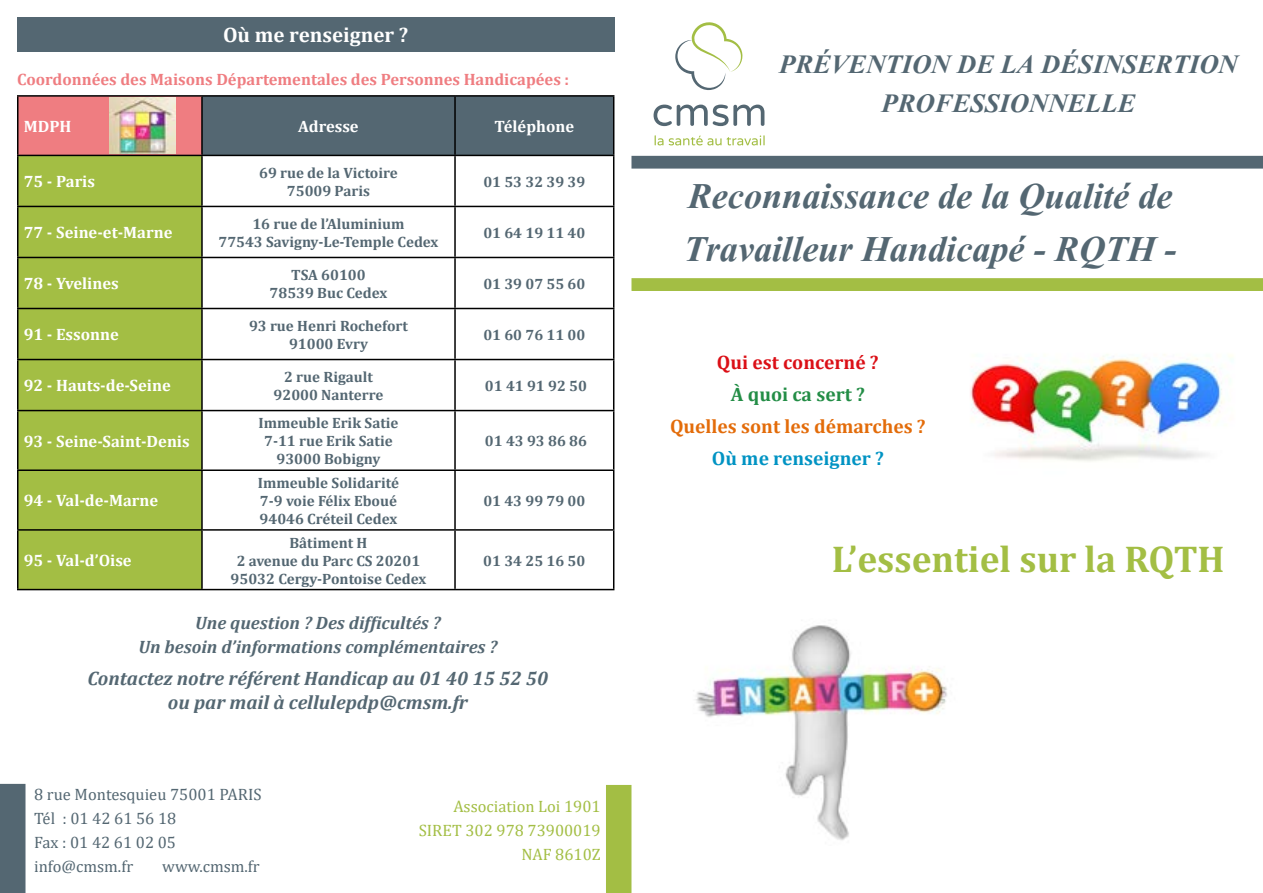
<style>
.page{position:relative;width:1263px;height:893px;background:#fff}
.page>*{position:absolute;margin:0;border:0;box-sizing:border-box;transform-origin:0 0}
.t1{font:700 45px/52.5px "Vijaya";color:#546772}
.t2{font:700 37.5px "Cambria";color:#a3be44}
.t3{font:700 33px/39.6px "Vijaya";color:#546772;text-align:center}
.t4{font:700 21px "Cambria";color:#fff}
.t5{font:italic 700 19.5px/24px "Cambria";color:#546772;text-align:center}
.t6{font:700 19.5px "Cambria";color:#e36c0a}
.t7{font:700 19.5px "Cambria";color:#db0f16}
.t8{font:700 19.5px "Cambria";color:#0093c3}
.t9{font:700 19.5px "Cambria";color:#238d46}
.t10{font:italic 700 18px/24px "Cambria";color:#546772;text-align:center}
.t11{font:700 16.5px "Cambria";color:#fff}
.t12{font:16.5px/24px "Cambria";color:#546772}
.t13{font:700 16.5px "Cambria";color:#ef7d81}
.t14{font:16.5px/24px "Cambria";color:#a3be44;text-align:right}
.t15{font:700 15px/18px "Cambria";color:#546772;text-align:center}
</style>
<div class="page">
<svg style="left:631px;top:156px;width:632px;height:13px"></svg>
<svg style="left:631px;top:278px;width:632px;height:13px"></svg>
<div style="left:606px;top:785px;width:25px;height:108px;background:#a3be44"></div>
<div style="left:0;top:784px;width:26px;height:109px;background:#546772"></div>
<svg style="left:653px;top:105px;width:111px;height:21px"></svg>
<svg style="left:655px;top:135px;width:8px;height:10px"></svg>
<svg style="left:669px;top:135px;width:96px;height:10px"></svg>
<svg style="left:675px;top:22px;width:68px;height:68px"></svg>
<img style="left:970px;top:354px;width:263px;height:108px">
<img style="left:695px;top:625px;width:252px;height:215px">
<div style="left:17px;top:17px;width:597px;height:34px;background:#546772"></div>
<div style="left:18px;top:96px;width:184px;height:59px;background:#ef7d81"></div>
<div style="left:203px;top:97px;width:410px;height:58px;background:#546772"></div>
<div style="left:19px;top:156px;width:182px;height:433px;background:#a3be44"></div>
<hr style="left:17px;top:95px;width:185px;height:2px;background:#000">
<hr style="left:17px;top:97px;width:2px;height:58px;background:#000">
<hr style="left:202px;top:95px;width:253px;height:2px;background:#000">
<hr style="left:201px;top:97px;width:2px;height:58px;background:#000">
<hr style="left:455px;top:95px;width:159px;height:2px;background:#000">
<hr style="left:454px;top:97px;width:2px;height:58px;background:#000">
<hr style="left:613px;top:97px;width:1px;height:58px;background:#000">
<hr style="left:17px;top:155px;width:185px;height:1px;background:#000">
<hr style="left:17px;top:156px;width:2px;height:50px;background:#000">
<hr style="left:202px;top:155px;width:253px;height:1px;background:#000">
<hr style="left:201px;top:156px;width:2px;height:50px;background:#000">
<hr style="left:455px;top:155px;width:159px;height:1px;background:#000">
<hr style="left:454px;top:156px;width:2px;height:50px;background:#000">
<hr style="left:613px;top:156px;width:1px;height:50px;background:#000">
<hr style="left:17px;top:206px;width:185px;height:1px;background:#000">
<hr style="left:17px;top:207px;width:2px;height:50px;background:#000">
<hr style="left:202px;top:206px;width:253px;height:1px;background:#000">
<hr style="left:201px;top:207px;width:2px;height:50px;background:#000">
<hr style="left:455px;top:206px;width:159px;height:1px;background:#000">
<hr style="left:454px;top:207px;width:2px;height:50px;background:#000">
<hr style="left:613px;top:207px;width:1px;height:50px;background:#000">
<hr style="left:17px;top:257px;width:185px;height:1px;background:#000">
<hr style="left:17px;top:258px;width:2px;height:50px;background:#000">
<hr style="left:202px;top:257px;width:253px;height:1px;background:#000">
<hr style="left:201px;top:258px;width:2px;height:50px;background:#000">
<hr style="left:455px;top:257px;width:159px;height:1px;background:#000">
<hr style="left:454px;top:258px;width:2px;height:50px;background:#000">
<hr style="left:613px;top:258px;width:1px;height:50px;background:#000">
<hr style="left:17px;top:308px;width:185px;height:1px;background:#000">
<hr style="left:17px;top:309px;width:2px;height:50px;background:#000">
<hr style="left:202px;top:308px;width:253px;height:1px;background:#000">
<hr style="left:201px;top:309px;width:2px;height:50px;background:#000">
<hr style="left:455px;top:308px;width:159px;height:1px;background:#000">
<hr style="left:454px;top:309px;width:2px;height:50px;background:#000">
<hr style="left:613px;top:309px;width:1px;height:50px;background:#000">
<hr style="left:17px;top:359px;width:185px;height:1px;background:#000">
<hr style="left:17px;top:360px;width:2px;height:50px;background:#000">
<hr style="left:202px;top:359px;width:253px;height:1px;background:#000">
<hr style="left:201px;top:360px;width:2px;height:50px;background:#000">
<hr style="left:455px;top:359px;width:159px;height:1px;background:#000">
<hr style="left:454px;top:360px;width:2px;height:50px;background:#000">
<hr style="left:613px;top:360px;width:1px;height:50px;background:#000">
<hr style="left:17px;top:410px;width:185px;height:1px;background:#000">
<hr style="left:17px;top:411px;width:2px;height:58px;background:#000">
<hr style="left:202px;top:410px;width:253px;height:1px;background:#000">
<hr style="left:201px;top:411px;width:2px;height:58px;background:#000">
<hr style="left:455px;top:410px;width:159px;height:1px;background:#000">
<hr style="left:454px;top:411px;width:2px;height:58px;background:#000">
<hr style="left:613px;top:411px;width:1px;height:58px;background:#000">
<hr style="left:17px;top:469px;width:185px;height:2px;background:#000">
<hr style="left:17px;top:471px;width:2px;height:58px;background:#000">
<hr style="left:202px;top:469px;width:253px;height:2px;background:#000">
<hr style="left:201px;top:471px;width:2px;height:58px;background:#000">
<hr style="left:455px;top:469px;width:159px;height:2px;background:#000">
<hr style="left:454px;top:471px;width:2px;height:58px;background:#000">
<hr style="left:613px;top:471px;width:1px;height:58px;background:#000">
<hr style="left:17px;top:529px;width:185px;height:2px;background:#000">
<hr style="left:17px;top:531px;width:2px;height:58px;background:#000">
<hr style="left:202px;top:529px;width:253px;height:2px;background:#000">
<hr style="left:201px;top:531px;width:2px;height:58px;background:#000">
<hr style="left:455px;top:529px;width:159px;height:2px;background:#000">
<hr style="left:454px;top:531px;width:2px;height:58px;background:#000">
<hr style="left:613px;top:531px;width:1px;height:58px;background:#000">
<hr style="left:17px;top:589px;width:185px;height:1px;background:#000">
<hr style="left:202px;top:589px;width:253px;height:1px;background:#000">
<hr style="left:455px;top:589px;width:159px;height:1px;background:#000">
<img style="left:109px;top:97px;width:67px;height:56px">
<h3 class="t4" style="left:223px;top:20px;width:187px">Où me renseigner ?</h3>
<p class="t13" style="left:17px;top:68px;width:554px">Coordonnées des Maisons Départementales des Personnes Handicapées :</p>
<p class="t11" style="left:24px;top:115px;width:49px">MDPH</p>
<p class="t11" style="left:298px;top:115px;width:62px">Adresse</p>
<p class="t11" style="left:495px;top:115px;width:81px">Téléphone</p>
<p class="t11" style="left:24px;top:170px;width:73px">75 - Paris</p>
<p class="t15" style="left:259px;top:163px;width:140px">69 rue de la Victoire<br>75009 Paris</p>
<p class="t15" style="left:483px;top:172px;width:103px">01 53 32 39 39</p>
<p class="t11" style="left:24px;top:221px;width:150px">77 - Seine-et-Marne</p>
<p class="t15" style="left:218px;top:214px;width:222px">16 rue de l’Aluminium<br>77543 Savigny-Le-Temple Cedex</p>
<p class="t15" style="left:483px;top:223px;width:103px">01 64 19 11 40</p>
<p class="t11" style="left:24px;top:272px;width:96px">78 - Yvelines</p>
<p class="t15" style="left:270px;top:265px;width:119px">TSA 60100<br>78539 Buc Cedex</p>
<p class="t15" style="left:483px;top:274px;width:103px">01 39 07 55 60</p>
<p class="t11" style="left:24px;top:323px;width:97px">91 - Essonne</p>
<p class="t15" style="left:249px;top:316px;width:160px">93 rue Henri Rochefort<br>91000 Evry</p>
<p class="t15" style="left:483px;top:325px;width:103px">01 60 76 11 00</p>
<p class="t11" style="left:24px;top:374px;width:149px">92 - Hauts-de-Seine</p>
<p class="t15" style="left:274px;top:367px;width:111px">2 rue Rigault<br>92000 Nanterre</p>
<p class="t15" style="left:485px;top:376px;width:103px">01 41 91 92 50</p>
<p class="t11" style="left:24px;top:430px;width:167px">93 - Seine-Saint-Denis</p>
<p class="t15" style="left:258px;top:414px;width:142px">Immeuble Erik Satie<br>7-11 rue Erik Satie<br>93000 Bobigny</p>
<p class="t15" style="left:485px;top:432px;width:103px">01 43 93 86 86</p>
<p class="t11" style="left:24px;top:489px;width:136px">94 - Val-de-Marne</p>
<p class="t11" style="left:24px;top:549px;width:109px">95 - Val-d’Oise</p>
<p class="t15" style="left:258px;top:473px;width:143px;text-align:left">Immeuble Solidarité<br>7-9 voie Félix Eboué<br>94046 Créteil Cedex</p>
<p class="t15" style="left:231px;top:533px;width:197px">Bâtiment H<br>2 avenue du Parc CS 20201<br>95032 Cergy-Pontoise Cedex</p>
<p class="t15" style="left:483px;top:491px;width:103px">01 43 99 79 00</p>
<p class="t15" style="left:483px;top:551px;width:103px">01 34 25 16 50</p>
<p class="t10" style="left:138px;top:610px;width:360px">Une question ? Des difficultés ?<br>Un besoin d’informations complémentaires ?</p>
<h3 class="t5" style="left:88px;top:666px;width:462px">Contactez notre référent Handicap au 01 40 15 52 50 ou par mail à cellulepdp@cmsm.fr</h3>
<p class="t12" style="left:34px;top:782px;width:229px">8 rue Montesquieu 75001 PARIS<br>Tél : 01 42 61 56 18<br>Fax : 01 42 61 02 05 info@cmsm.fr</p>
<p class="t12" style="left:162px;top:854px;width:99px">www.cmsm.fr</p>
<p class="t14" style="left:419px;top:794px;width:183px">Association Loi 1901<br>SIRET 302 978 73900019<br>NAF 8610Z</p>
<h3 class="t3" style="left:779px;top:40px;width:460px">PRÉVENTION DE LA DÉSINSERTION<br>PROFESSIONNELLE</h3>
<h1 class="t1" style="left:684px;top:165px;width:494px">Reconnaissance de la Qualité de<br>Travailleur Handicapé - RQTH -</h1>
<h3 class="t7" style="left:717px;top:349px;width:163px">Qui est concerné ?</h3>
<h3 class="t9" style="left:731px;top:380px;width:136px">À quoi ca sert ?</h3>
<h3 class="t6" style="left:670px;top:412px;width:257px">Quelles sont les démarches ?</h3>
<h3 class="t8" style="left:712px;top:444px;width:174px">Où me renseigner ?</h3>
<h2 class="t2" style="left:832px;top:533px;width:394px">L’essentiel sur la RQTH</h2>
</div>
